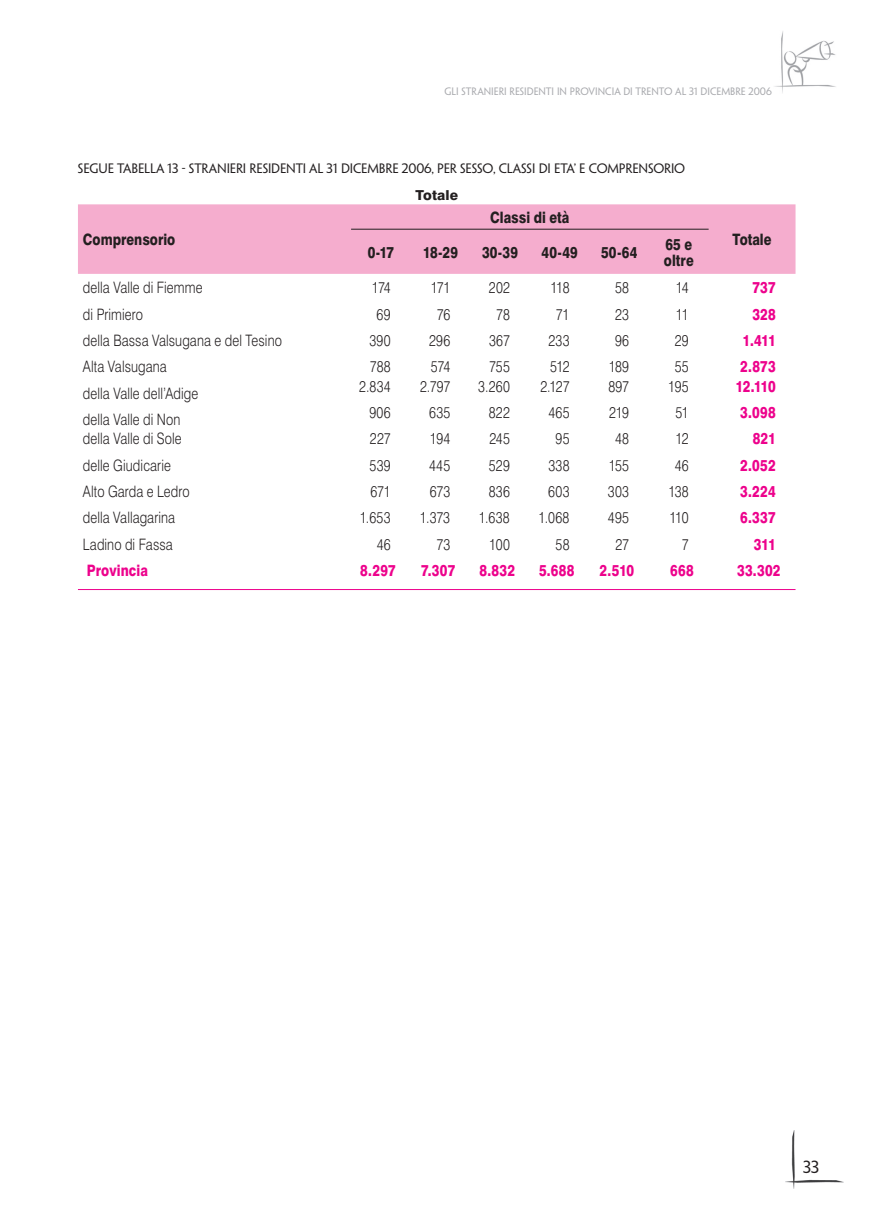
<style>
.page{position:relative;width:874px;height:1221px;background:#fff}
.page>*{position:absolute;margin:0;border:0;box-sizing:border-box;transform-origin:0 0}
.t1{font:300 15.75px "Swiss 721 BT";letter-spacing:.01em;color:#231f20;scale:.82 1}
.t2{font:800 15.75px "Swiss 721 BT";letter-spacing:.015em;color:#ed028c;scale:.82 1}
.t3{font:800 15.75px/15.4px "Swiss 721 BT";color:#231f20;scale:.82 1}
.t4{font:15.75px "Penumbra Flare Std";color:#231f20}
.t5{font:800 13.65px "Swiss 721 BT";letter-spacing:.005em;color:#231f20}
.t6{font:12.25px "Penumbra Flare Std";letter-spacing:-.015em;color:#231f20}
.t7{font:9.62px "Penumbra Flare Std";color:#a8a9ad}
</style>
<div class="page">
<img style="left:785px;top:1130px;width:58px;height:58px">
<img style="left:774px;top:31px;width:62px;height:62px">
<div style="left:78px;top:204px;width:717px;height:70px;background:#f5adce"></div>
<hr style="left:78px;top:589px;width:630px;height:1px;background:#ed028c">
<hr style="left:708px;top:589px;width:87px;height:1px;background:#ed028c">
<hr style="left:351px;top:229px;width:297px;height:1px;background:#231f20">
<hr style="left:648px;top:229px;width:60px;height:1px;background:#231f20">
<p class="t7" style="left:444px;top:86px;width:329px">GLI STRANIERI RESIDENTI IN PROVINCIA DI TRENTO AL 31 DICEMBRE 2006</p>
<p class="t6" style="left:78px;top:162px;width:608px">SEGUE TABELLA 13 - STRANIERI RESIDENTI AL 31 DICEMBRE 2006, PER SESSO, CLASSI DI ETA’ E COMPRENSORIO</p>
<p class="t3" style="left:83px;top:233px;width:114px">Comprensorio</p>
<p class="t5" style="left:415px;top:189px;width:44px">Totale</p>
<p class="t3" style="left:490px;top:211px;width:98px">Classi di età</p>
<p class="t3" style="left:367px;top:246px;width:34px">0-17</p>
<p class="t3" style="left:423px;top:246px;width:44px">18-29</p>
<p class="t3" style="left:482px;top:246px;width:45px">30-39</p>
<p class="t3" style="left:541px;top:246px;width:46px">40-49</p>
<p class="t3" style="left:600px;top:246px;width:46px">50-64</p>
<p class="t3" style="left:663px;top:238px;width:38px">65 e oltre</p>
<p class="t3" style="left:732px;top:233px;width:49px">Totale</p>
<p class="t1" style="left:83px;top:281px;width:147px">della Valle di Fiemme</p>
<p class="t1" style="left:372px;top:281px;width:24px">174</p>
<p class="t1" style="left:430px;top:281px;width:25px">171</p>
<p class="t1" style="left:488px;top:281px;width:27px">202</p>
<p class="t1" style="left:550px;top:281px;width:25px">118</p>
<p class="t1" style="left:614px;top:281px;width:19px">58</p>
<p class="t1" style="left:675px;top:281px;width:17px">14</p>
<p class="t2" style="left:752px;top:281px;width:30px">737</p>
<p class="t1" style="left:83px;top:308px;width:75px">di Primiero</p>
<p class="t1" style="left:376px;top:308px;width:19px">69</p>
<p class="t1" style="left:436px;top:308px;width:18px">76</p>
<p class="t1" style="left:496px;top:308px;width:18px">78</p>
<p class="t1" style="left:555px;top:308px;width:18px">71</p>
<p class="t1" style="left:615px;top:308px;width:18px">23</p>
<p class="t1" style="left:675px;top:308px;width:17px">11</p>
<p class="t2" style="left:752px;top:308px;width:30px">328</p>
<p class="t1" style="left:83px;top:334px;width:244px">della Bassa Valsugana e del Tesino</p>
<p class="t1" style="left:369px;top:334px;width:27px">390</p>
<p class="t1" style="left:429px;top:334px;width:27px">296</p>
<p class="t1" style="left:489px;top:334px;width:27px">367</p>
<p class="t1" style="left:548px;top:334px;width:27px">233</p>
<p class="t1" style="left:614px;top:334px;width:19px">96</p>
<p class="t1" style="left:674px;top:334px;width:19px">29</p>
<p class="t2" style="left:742px;top:334px;width:42px">1.411</p>
<p class="t1" style="left:83px;top:360px;width:104px">Alta Valsugana</p>
<p class="t1" style="left:369px;top:360px;width:27px">788</p>
<p class="t1" style="left:430px;top:360px;width:25px">574</p>
<p class="t1" style="left:489px;top:360px;width:27px">755</p>
<p class="t1" style="left:549px;top:360px;width:25px">512</p>
<p class="t1" style="left:608px;top:360px;width:26px">189</p>
<p class="t1" style="left:674px;top:360px;width:19px">55</p>
<p class="t2" style="left:739px;top:360px;width:45px">2.873</p>
<p class="t1" style="left:83px;top:387px;width:142px">della Valle dell’Adige</p>
<p class="t1" style="left:359px;top:380px;width:40px">2.834</p>
<p class="t1" style="left:420px;top:380px;width:38px">2.797</p>
<p class="t1" style="left:478px;top:380px;width:40px">3.260</p>
<p class="t1" style="left:540px;top:380px;width:37px">2.127</p>
<p class="t1" style="left:608px;top:380px;width:27px">897</p>
<p class="t1" style="left:668px;top:380px;width:26px">195</p>
<p class="t2" style="left:735px;top:380px;width:50px">12.110</p>
<p class="t1" style="left:83px;top:413px;width:120px">della Valle di Non</p>
<p class="t1" style="left:369px;top:406px;width:28px">906</p>
<p class="t1" style="left:429px;top:406px;width:27px">635</p>
<p class="t1" style="left:488px;top:406px;width:27px">822</p>
<p class="t1" style="left:548px;top:406px;width:27px">465</p>
<p class="t1" style="left:608px;top:406px;width:26px">219</p>
<p class="t1" style="left:675px;top:406px;width:18px">51</p>
<p class="t2" style="left:739px;top:406px;width:45px">3.098</p>
<p class="t1" style="left:83px;top:432px;width:122px">della Valle di Sole</p>
<p class="t1" style="left:370px;top:432px;width:27px">227</p>
<p class="t1" style="left:429px;top:432px;width:26px">194</p>
<p class="t1" style="left:489px;top:432px;width:27px">245</p>
<p class="t1" style="left:555px;top:432px;width:19px">95</p>
<p class="t1" style="left:614px;top:432px;width:19px">48</p>
<p class="t1" style="left:675px;top:432px;width:18px">12</p>
<p class="t2" style="left:752px;top:432px;width:29px">821</p>
<p class="t1" style="left:83px;top:459px;width:109px">delle Giudicarie</p>
<p class="t1" style="left:369px;top:459px;width:27px">539</p>
<p class="t1" style="left:429px;top:459px;width:27px">445</p>
<p class="t1" style="left:488px;top:459px;width:27px">529</p>
<p class="t1" style="left:548px;top:459px;width:27px">338</p>
<p class="t1" style="left:608px;top:459px;width:26px">155</p>
<p class="t1" style="left:674px;top:459px;width:19px">46</p>
<p class="t2" style="left:739px;top:459px;width:45px">2.052</p>
<p class="t1" style="left:83px;top:485px;width:132px">Alto Garda e Ledro</p>
<p class="t1" style="left:370px;top:485px;width:26px">671</p>
<p class="t1" style="left:429px;top:485px;width:27px">673</p>
<p class="t1" style="left:488px;top:485px;width:27px">836</p>
<p class="t1" style="left:548px;top:485px;width:27px">603</p>
<p class="t1" style="left:607px;top:485px;width:27px">303</p>
<p class="t1" style="left:668px;top:485px;width:26px">138</p>
<p class="t2" style="left:739px;top:485px;width:45px">3.224</p>
<p class="t1" style="left:83px;top:511px;width:114px">della Vallagarina</p>
<p class="t1" style="left:359px;top:511px;width:39px">1.653</p>
<p class="t1" style="left:419px;top:511px;width:38px">1.373</p>
<p class="t1" style="left:478px;top:511px;width:39px">1.638</p>
<p class="t1" style="left:538px;top:511px;width:39px">1.068</p>
<p class="t1" style="left:607px;top:511px;width:27px">495</p>
<p class="t1" style="left:669px;top:511px;width:25px">110</p>
<p class="t2" style="left:739px;top:511px;width:45px">6.337</p>
<p class="t1" style="left:83px;top:537px;width:111px">Ladino di Fassa</p>
<p class="t1" style="left:376px;top:537px;width:19px">46</p>
<p class="t1" style="left:436px;top:537px;width:18px">73</p>
<p class="t1" style="left:489px;top:537px;width:27px">100</p>
<p class="t1" style="left:555px;top:537px;width:19px">58</p>
<p class="t1" style="left:615px;top:537px;width:18px">27</p>
<p class="t1" style="left:681px;top:537px;width:10px">7</p>
<p class="t2" style="left:753px;top:537px;width:28px">311</p>
<p class="t2" style="left:87px;top:564px;width:76px">Provincia</p>
<p class="t2" style="left:360px;top:564px;width:45px">8.297</p>
<p class="t2" style="left:421px;top:564px;width:43px">7.307</p>
<p class="t2" style="left:479px;top:564px;width:45px">8.832</p>
<p class="t2" style="left:539px;top:564px;width:45px">5.688</p>
<p class="t2" style="left:599px;top:564px;width:44px">2.510</p>
<p class="t2" style="left:669px;top:564px;width:30px">668</p>
<p class="t2" style="left:736px;top:564px;width:55px">33.302</p>
<p class="t4" style="left:802px;top:1158px;width:18px">33</p>
</div>
